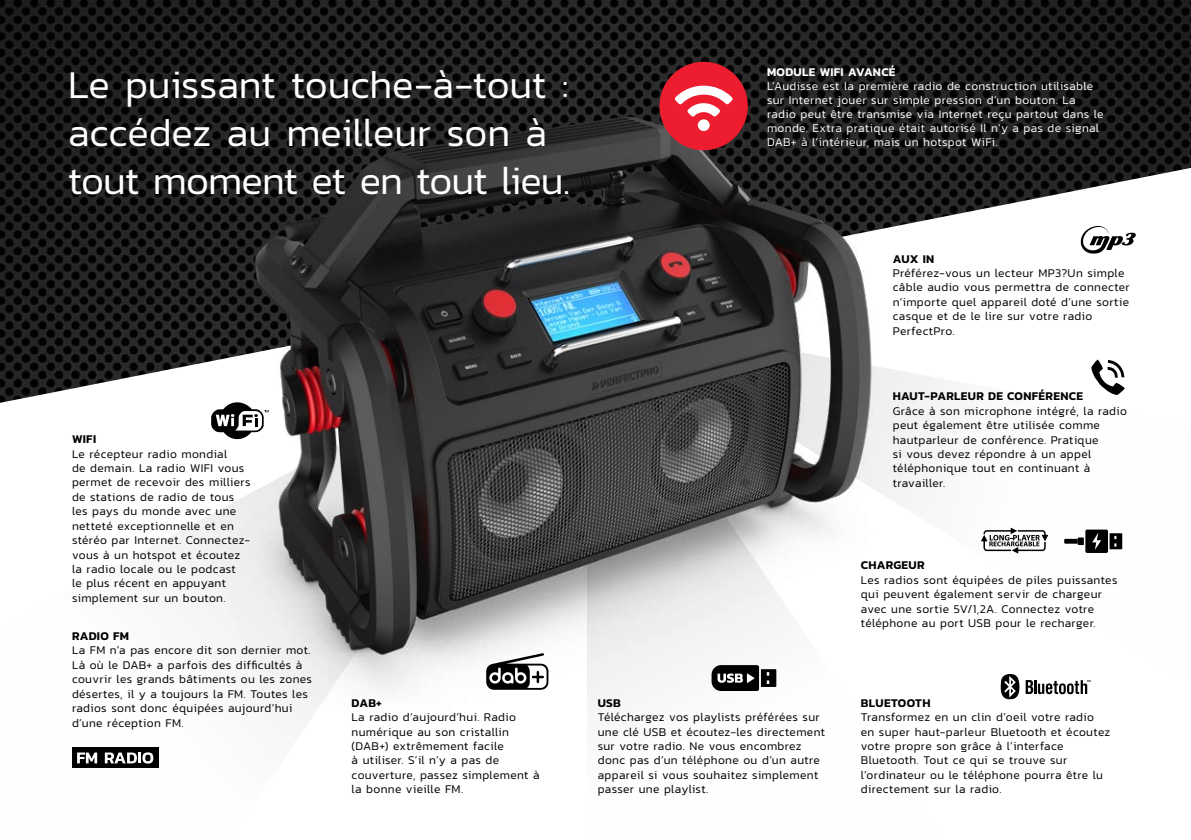
<style>
.page{position:relative;width:1191px;height:840px;background:#fff}
.page>*{position:absolute;margin:0;border:0;box-sizing:border-box;transform-origin:0 0}
.t1{font:300 40px/48px "Kanit";letter-spacing:-.01em;color:#fff}
.t2{font:300 12px/14.4px "Kanit";letter-spacing:.025em;color:#000}
.t3{font:300 12px/14px "Kanit";letter-spacing:.025em;color:#fff}
.t4{font:600 12px "Kanit";letter-spacing:.025em;color:#000}
.t5{font:600 12px "Kanit";letter-spacing:.025em;color:#fff}
</style>
<div class="page">
<img style="left:0;top:0;width:1191px;height:402px">
<img style="left:169px;top:100px;width:759px;height:612px">
<div style="left:659px;top:62px;width:89px;height:88px;background:#ed1c2e;border-radius:50%"></div>
<svg style="left:675px;top:86px;width:57px;height:31px"></svg>
<div style="left:698px;top:119px;width:11px;height:12px;background:#fff;border-radius:50%"></div>
<svg style="left:1000px;top:674px;width:90px;height:24px"></svg>
<svg style="left:981px;top:527px;width:67px;height:26px"></svg>
<svg style="left:486px;top:652px;width:62px;height:37px"></svg>
<svg style="left:211px;top:402px;width:58px;height:37px"></svg>
<div style="left:72px;top:747px;width:86px;height:20px;background:#000"></div>
<svg style="left:77px;top:752px;width:20px;height:11px"></svg>
<svg style="left:105px;top:752px;width:48px;height:11px"></svg>
<svg style="left:1091px;top:359px;width:33px;height:36px"></svg>
<svg style="left:1109px;top:533px;width:13px;height:16px"></svg>
<svg style="left:1064px;top:537px;width:19px;height:7px"></svg>
<div style="left:1085px;top:529px;width:23px;height:23px;background:#000;border-radius:2px"></div>
<svg style="left:1092px;top:533px;width:9px;height:16px"></svg>
<svg style="left:711px;top:664px;width:65px;height:26px"></svg>
<svg style="left:1080px;top:225px;width:56px;height:28px"></svg>
<h1 class="t1" style="left:68px;top:60px;width:503px">Le puissant touche-à-tout : accédez au meilleur son à tout moment et en tout lieu.</h1>
<p class="t4" style="left:72px;top:430px;width:26px">WIFI</p>
<p class="t2" style="left:72px;top:446px;width:180px">Le récepteur radio mondial<br>de demain. La radio WIFI vous permet de recevoir des milliers de stations de radio de tous les pays du monde avec une netteté exceptionnelle et en stéréo par Internet. Connectez&shy;vous à un hotspot et écoutez la radio locale ou le podcast<br>le plus récent en appuyant simplement sur un bouton.</p>
<p class="t4" style="left:72px;top:626px;width:58px">RADIO FM</p>
<p class="t2" style="left:72px;top:642px;width:242px">La FM n’a pas encore dit son dernier mot.<br>Là où le DAB+ a parfois des difficultés à couvrir les grands bâtiments ou les zones désertes, il y a toujours la FM. Toutes les radios sont donc équipées aujourd’hui d’une réception FM.</p>
<p class="t4" style="left:351px;top:693px;width:32px">DAB+</p>
<p class="t2" style="left:351px;top:709px;width:189px">La radio d’aujourd’hui. Radio numérique au son cristallin (DAB+) extrêmement facile<br>à utiliser. S’il n’y a pas de couverture, passez simplement à la bonne vieille FM.</p>
<p class="t5" style="left:767px;top:62px;width:130px">MODULE WIFI AVANCÉ</p>
<p class="t3" style="left:767px;top:78px;width:338px">L’Audisse est la première radio de construction utilisable sur Internet jouer sur simple pression d’un bouton. La radio peut être transmise via Internet reçu partout dans le monde. Extra pratique était autorisé Il n’y a pas de signal DAB+ à l’intérieur, mais un hotspot WiFi.</p>
<p class="t4" style="left:892px;top:249px;width:43px">AUX IN</p>
<p class="t2" style="left:892px;top:265px;width:239px">Préférez-vous un lecteur MP3?Un simple câble audio vous permettra de connecter n’importe quel appareil doté d’une sortie casque et de le lire sur votre radio PerfectPro.</p>
<p class="t4" style="left:892px;top:387px;width:192px">HAUT-PARLEUR DE CONFÉRENCE</p>
<p class="t2" style="left:892px;top:403px;width:236px">Grâce à son microphone intégré, la radio peut également être utilisée comme hautparleur de conférence. Pratique<br>si vous devez répondre à un appel téléphonique tout en continuant à travailler.</p>
<p class="t4" style="left:598px;top:693px;width:25px">USB</p>
<p class="t2" style="left:598px;top:709px;width:229px">Téléchargez vos playlists préférées sur une clé USB et écoutez-les directement sur votre radio. Ne vous encombrez donc pas d’un téléphone ou d’un autre appareil si vous souhaitez simplement passer une playlist.</p>
<p class="t4" style="left:861px;top:556px;width:65px">CHARGEUR</p>
<p class="t2" style="left:861px;top:572px;width:258px">Les radios sont équipées de piles puissantes qui peuvent également servir de chargeur avec une sortie 5V/1,2A. Connectez votre téléphone au port USB pour le recharger.</p>
<p class="t4" style="left:861px;top:693px;width:71px">BLUETOOTH</p>
<p class="t2" style="left:861px;top:709px;width:251px">Transformez en un clin d’oeil votre radio en super haut-parleur Bluetooth et écoutez votre propre son grâce à l’interface Bluetooth. Tout ce qui se trouve sur l’ordinateur ou le téléphone pourra être lu directement sur la radio.</p>
</div>
